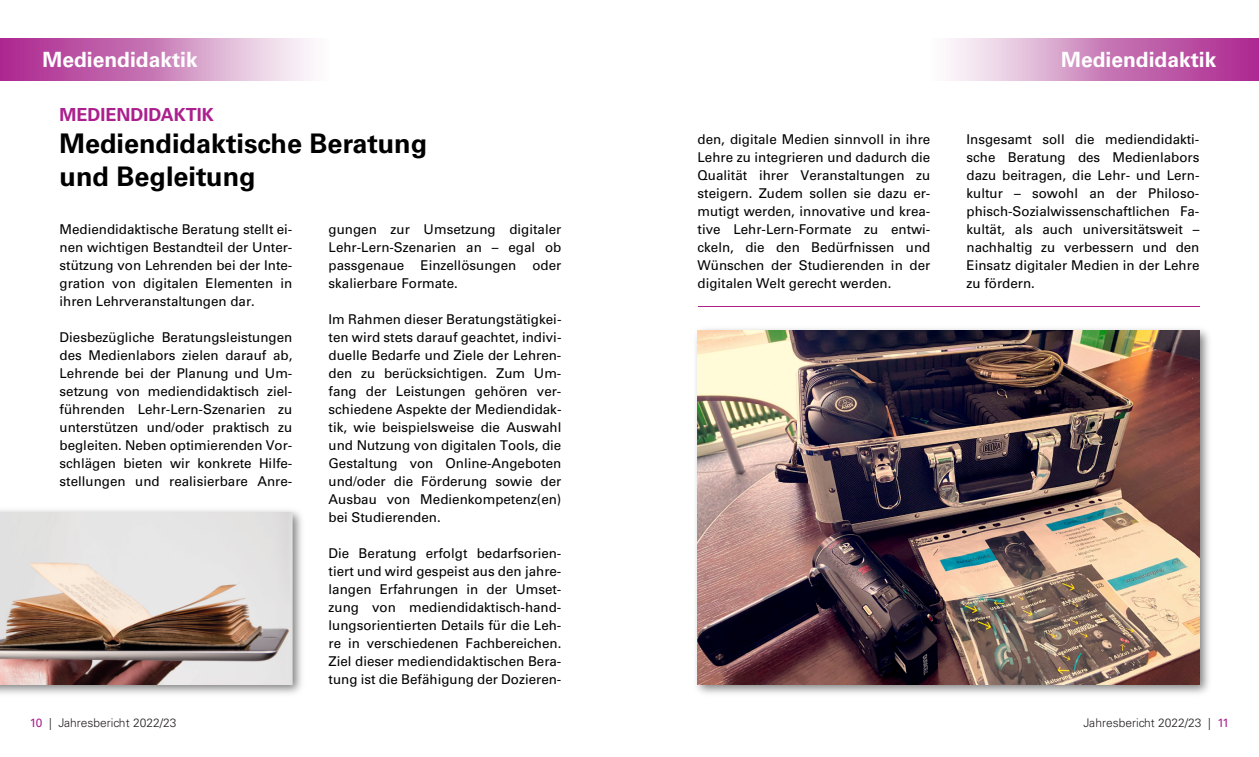
<style>
.page{position:relative;width:1259px;height:757px;background:#fff}
.page>*{position:absolute;margin:0;border:0;box-sizing:border-box;transform-origin:0 0}
.t1{font:700 27px/32.4px "Univers LT Std";color:#000001}
.t2{font:700 21px "Univers LT Std";color:#fff}
.t3{font:700 18px "Univers LT Std";color:#ab208e}
.t4{font:13.5px/18px "Univers LT Std";color:#000001;text-align:justify}
.t5{font:300 12px "Univers LT Std";color:#231f20}
.s1{font-weight:400;color:#ab208e}
</style>
<div class="page">
<svg style="left:0;top:38px;width:310px;height:43px;background:#ce86be"></svg>
<svg style="left:950px;top:38px;width:309px;height:43px;background:#ce87be"></svg>
<img style="left:0;top:510px;width:302px;height:184px">
<img style="left:0;top:512px;width:293px;height:172px">
<hr style="left:697px;top:306px;width:502px;height:1px;background:#ab208e">
<img style="left:696px;top:329px;width:513px;height:365px">
<img style="left:697px;top:330px;width:502px;height:354px">
<h2 class="t2" style="left:43px;top:52px;width:157px">Mediendidaktik</h2>
<h2 class="t2" style="left:1061px;top:52px;width:157px">Mediendidaktik</h2>
<h3 class="t3" style="left:60px;top:108px;width:156px">MEDIENDIDAKTIK</h3>
<h1 class="t1" style="left:60px;top:131px;width:369px">Mediendidaktische Beratung und Begleitung</h1>
<p class="t4" style="left:60px;top:222px;width:234px">Mediendidaktische Beratung stellt ei&shy;nen wichtigen Bestandteil der Unter&shy;stützung von Lehrenden bei der Inte&shy;gration von digitalen Elementen in ihren Lehrveranstaltungen dar.</p>
<p class="t4" style="left:60px;top:330px;width:234px">Diesbezügliche Beratungsleistungen des Medienlabors zielen darauf ab, Lehrende bei der Planung und Um&shy;setzung von mediendidaktisch ziel&shy;führenden Lehr-Lern-Szenarien zu unterstützen und/oder praktisch zu begleiten. Neben optimierenden Vor&shy;schlägen bieten wir konkrete Hilfe&shy;stellungen und realisierbare Anre-</p>
<p class="t4" style="left:328px;top:222px;width:234px">gungen zur Umsetzung digitaler Lehr-Lern-Szenarien an – egal ob passgenaue Einzellösungen oder skalierbare Formate.</p>
<p class="t4" style="left:328px;top:312px;width:234px">Im Rahmen dieser Beratungstätigkei&shy;ten wird stets darauf geachtet, indivi&shy;duelle Bedarfe und Ziele der Lehren&shy;den zu berücksichtigen. Zum Um&shy;fang der Leistungen gehören ver&shy;schiedene Aspekte der Mediendidak&shy;tik, wie beispielsweise die Auswahl und Nutzung von digitalen Tools, die Gestaltung von Online-Angeboten und/oder die Förderung sowie der Ausbau von Medienkompetenz(en) bei Studierenden.</p>
<p class="t4" style="left:328px;top:546px;width:234px">Die Beratung erfolgt bedarfsorien&shy;tiert und wird gespeist aus den jahre&shy;langen Erfahrungen in der Umset&shy;zung von mediendidaktisch-hand&shy;lungsorientierten Details für die Leh&shy;re in verschiedenen Fachbereichen.<br>Ziel dieser mediendidaktischen Bera&shy;tung ist die Befähigung der Dozieren-</p>
<p class="t4" style="left:697px;top:132px;width:234px">den, digitale Medien sinnvoll in ihre Lehre zu integrieren und dadurch die Qualität ihrer Veranstaltungen zu steigern. Zudem sollen sie dazu er&shy;mutigt werden, innovative und krea&shy;tive Lehr-Lern-Formate zu entwi&shy;ckeln, die den Bedürfnissen und Wünschen der Studierenden in der digitalen Welt gerecht werden.</p>
<p class="t4" style="left:966px;top:132px;width:234px">Insgesamt soll die mediendidakti&shy;sche Beratung des Medienlabors dazu beitragen, die Lehr- und Lern&shy;kultur – sowohl an der Philoso&shy;phisch-Sozialwissenschaftlichen Fa&shy;kultät, als auch universitätsweit – nachhaltig zu verbessern und den Einsatz digitaler Medien in der Lehre zu fördern.</p>
<p class="t5" style="left:30px;top:718px;width:148px"><span class="s1">10</span> | Jahresbericht 2022/23</p>
<p class="t5" style="left:1083px;top:718px;width:147px">Jahresbericht 2022/23 | <span class="s1">11</span></p>
</div>
